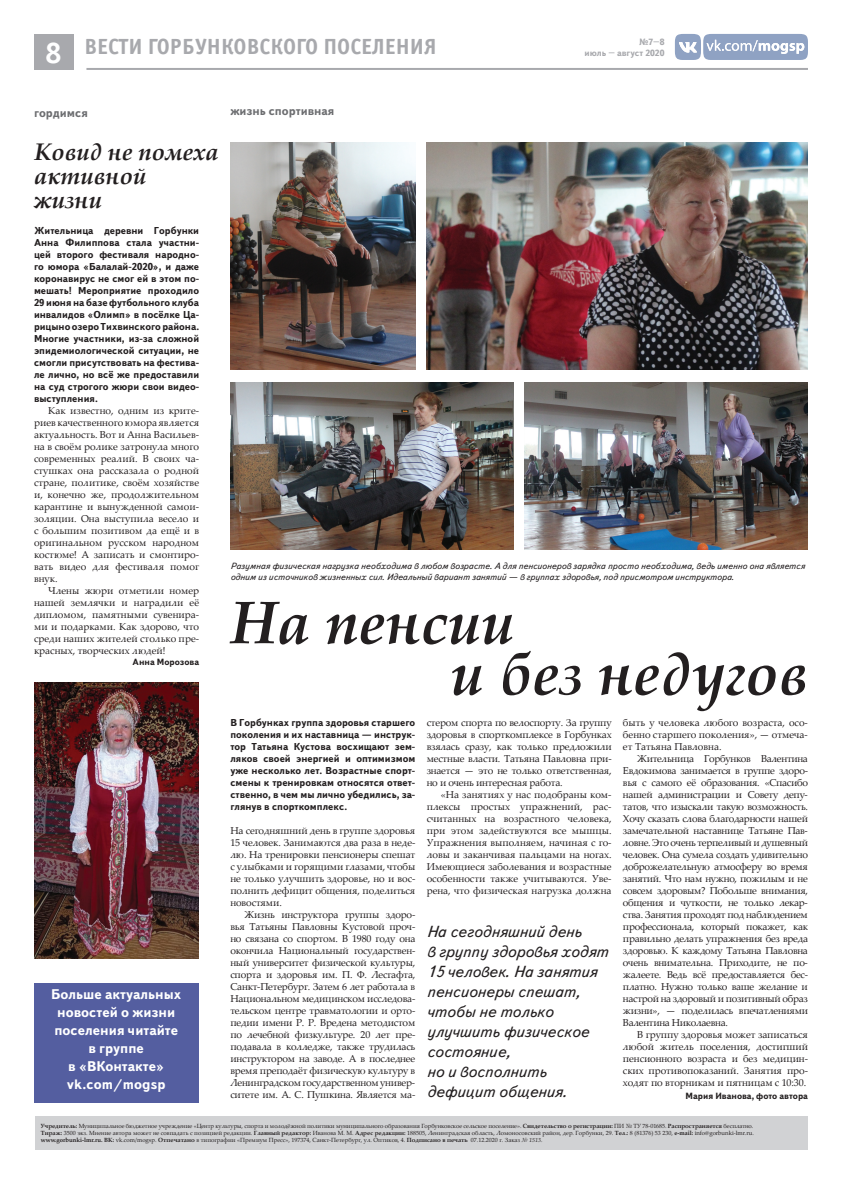
<style>
.page{position:relative;width:842px;height:1191px;background:#fff}
.page>*{position:absolute;margin:0;border:0;box-sizing:border-box;transform-origin:0 0}
.t1{font:italic 700 60px/51px "Palatino Linotype";color:#231f20}
.t2{font:700 30px "Officina Sans C";color:#fff}
.t3{font:italic 700 24px/24px "Palatino Linotype";color:#231f20}
.t4{font:700 22px "Officina Sans C";color:#a8a9ad}
.t5{font:italic 16px/20px "Text Book C";color:#231f20}
.t6{font:700 14px/18px "Text Book C";color:#fff;text-align:center}
.t7{font:700 12px "Text Book C";color:#6c6d70}
.t8{font:10px/12px "Palatino Linotype";letter-spacing:-.01em;color:#231f20;text-align:justify}
.t9{font:700 10px/12px "Text Book C";color:#231f20;text-align:justify}
.t10{font:italic 9px/11px "Text Book C";color:#231f20}
.t11{font:700 9px "Text Book C";color:#231f20}
.t12{font:700 9px "Text Book C";color:#a8a9ad}
.t13{font:6px/7px "Palatino Linotype";color:#231f20;text-align:justify}
.s1{font-weight:700}
.s2{font-style:italic}
</style>
<div class="page">
<svg style="left:675px;top:34px;width:133px;height:26px;background:#a5b4ce"></svg>
<div style="left:34px;top:34px;width:39px;height:36px;background:#a8a9ad"></div>
<hr style="left:86px;top:68px;width:722px;height:2px;background:#a8a9ad">
<div style="left:35px;top:1116px;width:773px;height:33px;background:#d1d2d4"></div>
<img style="left:34px;top:682px;width:164px;height:276px">
<img style="left:427px;top:142px;width:381px;height:227px">
<img style="left:524px;top:382px;width:284px;height:167px">
<img style="left:230px;top:142px;width:185px;height:228px">
<img style="left:230px;top:382px;width:284px;height:167px">
<div style="left:34px;top:982px;width:164px;height:120px;background:#545ea0"></div>
<h3 class="t4" style="left:84px;top:34px;width:354px">ВЕСТИ ГОРБУНКОВСКОГО ПОСЕЛЕНИЯ</h3>
<p class="t12" style="left:639px;top:37px;width:26px">№7–8</p>
<h2 class="t2" style="left:45px;top:36px;width:18px">8</h2>
<h2 class="t2" style="left:45px;top:36px;width:18px">4</h2>
<p class="t12" style="left:584px;top:48px;width:81px">июль – август 2020</p>
<p class="t7" style="left:34px;top:106px;width:55px">гордимся</p>
<p class="t7" style="left:230px;top:104px;width:106px">жизнь спортивная</p>
<h3 class="t3" style="left:34px;top:139px;width:186px">Ковид не помеха активной жизни</h3>
<p class="t9" style="left:34px;top:224px;width:167px">Жительница деревни Горбунки Анна Филиппова стала участни&shy;цей второго фестиваля народно&shy;го юмора «Балалай-2020», и даже коронавирус не смог ей в этом по&shy;мешать! Мероприятие проходило 29 июня на базе футбольного клуба инвалидов «Олимп» в посёлке Ца&shy;рицыно озеро Тихвинского района.<br>Многие участники, из-за сложной эпидемиологической ситуации, не смогли присутствовать на фестива&shy;ле лично, но всё же предоставили на суд строгого жюри свои видео&shy;выступления.</p>
<p class="t8" style="left:34px;top:404px;width:167px;text-indent:14px">Как известно, одним из крите&shy;риев качественного юмора является актуальность. Вот и Анна Васильев&shy;на в своём ролике затронула много современных реалий. В своих ча&shy;стушках она рассказала о родной стране, политике, своём хозяйстве и, конечно же, продолжительном карантине и вынужденной самои&shy;золяции. Она выступила весело и с большим позитивом да ещё и в оригинальном русском народном костюме! А записать и смонтиро&shy;вать видео для фестиваля помог внук.</p>
<p class="t8" style="left:34px;top:584px;width:167px;text-indent:14px">Члены жюри отметили номер нашей землячки и наградили её дипломом, памятными сувенира&shy;ми и подарками. Как здорово, что среди наших жителей столько пре&shy;красных, творческих людей!</p>
<p class="t11" style="left:133px;top:657px;width:68px">Анна Морозова</p>
<h3 class="t6" style="left:51px;top:985px;width:132px">Больше актуальных новостей о жизни поселения читайте в группе<br>в «ВКонтакте» vk.com/mogsp</h3>
<p class="t10" style="left:230px;top:560px;width:576px">Разумная физическая нагрузка необходима в любом возрасте. А для пенсионеров зарядка просто необходима, ведь именно она является одним из источников жизненных сил. Идеальный вариант занятий — в группах здоровья, под присмотром инструктора.</p>
<h1 class="t1" style="left:451px;top:595px;width:359px;text-indent:-220px">На пенсии<br>и без недугов</h1>
<p class="t9" style="left:230px;top:716px;width:186px">В Горбунках группа здоровья старшего поколения и их наставница — инструк&shy;тор Татьяна Кустова восхищают зем&shy;ляков своей энергией и оптимизмом уже несколько лет. Возрастные спорт&shy;смены к тренировкам относятся ответ&shy;ственно, в чем мы лично убедились, за&shy;глянув в спорткомплекс.</p>
<p class="t8" style="left:230px;top:824px;width:187px">На сегодняшний день в группе здоровья 15 человек. Занимаются два раза в неде&shy;лю. На тренировки пенсионеры спешат с улыбками и горящими глазами, чтобы не только улучшить здоровье, но и вос&shy;полнить дефицит общения, поделиться новостями.</p>
<p class="t8" style="left:230px;top:908px;width:187px;text-indent:14px">Жизнь инструктора группы здоро&shy;вья Татьяны Павловны Кустовой проч&shy;но связана со спортом. В 1980 году она окончила Национальный государствен&shy;ный университет физической культуры, спорта и здоровья им. П. Ф. Лесгафта, Санкт-Петербург. Затем 6 лет работала в Национальном медицинском исследова&shy;тельском центре травматологии и орто&shy;педии имени Р. Р. Вредена методистом по лечебной физкультуре. 20 лет пре&shy;подавала в колледже, также трудилась инструктором на заводе. А в последнее время преподаёт физическую культуру в Ленинградском государственном универ&shy;ситете им. А. С. Пушкина. Является ма-</p>
<p class="t8" style="left:427px;top:716px;width:186px">стером спорта по велоспорту. За группу здоровья в спорткомплексе в Горбунках взялась сразу, как только предложили местные власти. Татьяна Павловна при&shy;знается — это не только ответственная, но и очень интересная работа.</p>
<p class="t8" style="left:427px;top:788px;width:186px;text-indent:14px">«На занятиях у нас подобраны ком&shy;плексы простых упражнений, рас&shy;считанных на возрастного человека, при этом задействуются все мышцы.<br>Упражнения выполняем, начиная с го&shy;ловы и заканчивая пальцами на ногах.<br>Имеющиеся заболевания и возрастные особенности также учитываются. Уве&shy;рена, что физическая нагрузка должна</p>
<h3 class="t5" style="left:427px;top:922px;width:183px">На сегодняшний день<br>в группу здоровья ходят<br>15 человек. На занятия пенсионеры спешат, чтобы не только улучшить физическое состояние,<br>но и восполнить дефицит общения.</h3>
<p class="t8" style="left:623px;top:716px;width:186px">быть у человека любого возраста, осо&shy;бенно старшего поколения», — отмеча&shy;ет Татьяна Павловна.</p>
<p class="t8" style="left:623px;top:752px;width:187px;text-indent:14px">Жительница Горбунков Валентина Евдокимова занимается в группе здоро&shy;вья с самого её образования. «Спасибо нашей администрации и Совету депу&shy;татов, что изыскали такую возможность.<br>Хочу сказать слова благодарности нашей замечательной наставнице Татьяне Пав&shy;ловне. Это очень терпеливый и душевный человек. Она сумела создать удивительно доброжелательную атмосферу во время занятий. Что нам нужно, пожилым и не совсем здоровым? Побольше внимания, общения и чуткости, не только лекар&shy;ства. Занятия проходят под наблюдением профессионала, который покажет, как правильно делать упражнения без вреда здоровью. К каждому Татьяна Павловна очень внимательна. Приходите, не по&shy;жалеете. Ведь всё предоставляется бес&shy;платно. Нужно только ваше желание и настрой на здоровый и позитивный образ жизни», — поделилась впечатлениями Валентина Николаевна.</p>
<p class="t8" style="left:623px;top:1028px;width:186px;text-indent:14px">В группу здоровья может записаться любой житель поселения, достигший пенсионного возраста и без медицин&shy;ских противопоказаний. Занятия про&shy;ходят по вторникам и пятницам с 10:30.</p>
<p class="t11" style="left:686px;top:1090px;width:124px">Мария Иванова, фото автора</p>
<p class="t13" style="left:41px;top:1122px;width:715px"><span class="s1">Учредитель:</span> Муниципальное бюджетное учреждение «Центр культуры, спорта и молодёжной политики муниципального образования Горбунковское сельское поселение». <span class="s1">Свидетельство о регистрации:</span> ПИ № ТУ 78-01685. <span class="s1">Распространяется</span> бесплатно.<br><span class="s1">Тираж:</span> 3500 экз. Мнение автора может не совпадать с позицией редакции. <span class="s1">Главный редактор:</span> Иванова М. М. <span class="s1">Адрес редакции:</span> 188505, Ленинградская область, Ломоносовский район, дер. Горбунки, 29. <span class="s1">Тел.:</span> 8 (81376) 53 230, <span class="s1">e-mail:</span> info@gorbunki-lmr.ru. <span class="s1">www.gorbunki-lmr.ru. ВК:</span> vk.com/mogsp. <span class="s1">Отпечатано</span> в типографии «Премиум Пресс», 197374, Санкт-Петербург, ул. Оптиков, 4. <span class="s1">Подписано в печать</span> 07.12.2020 г. Заказ <span class="s2">№ 1513.</span></p>
</div>
